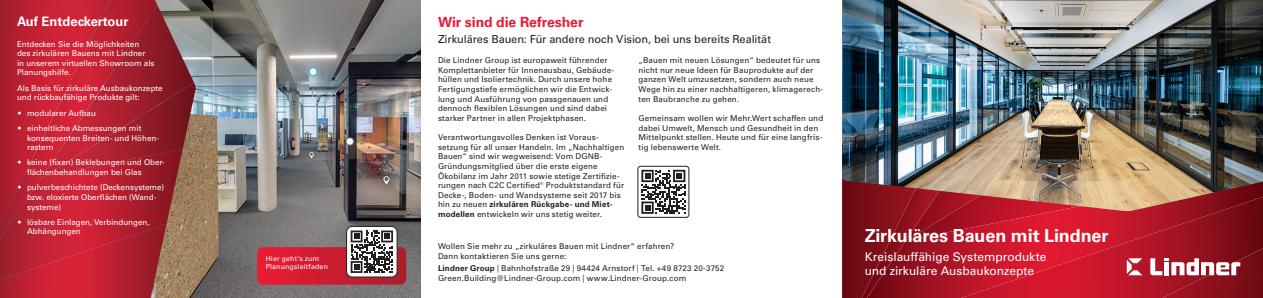
<style>
.page{position:relative;width:1263px;height:298px;background:#fff}
.page>*{position:absolute;margin:0;border:0;box-sizing:border-box;transform-origin:0 0}
.t1{font:700 18px "Univers LT Pro 65";letter-spacing:-.01em;color:#fff}
.t2{font:700 14px "Univers LT Pro 65";letter-spacing:-.005em;color:#ed1a33}
.t3{font:700 13px "Univers LT Pro 65";color:#fff}
.t4{font:12px/14.4px "Univers LT Pro 55 Roman";color:#fff}
.t5{font:11px "Univers LT Pro 55 Roman";letter-spacing:-.005em;color:#231f20}
.t6{font:8px/9.6px "Univers LT Pro 55 Roman";letter-spacing:.015em;color:#231f20}
.t7{font:8px/9.6px "Univers LT Pro 55 Roman";color:#fff}
.Lindner_Copy_-_8_5pt{font:7px/8.5px "Univers LT Pro 55 Roman";letter-spacing:.02em;color:#fff}
.s1{font-family:"Univers LT Pro 65";font-weight:700}
.s2{font-family:"Univers LT Pro";font-stretch:condensed}
</style>
<div class="page">
<img style="left:197px;top:0;width:224px;height:298px">
<svg style="left:157px;top:0;width:40px;height:298px;background:#9a846a"></svg>
<img style="left:71px;top:5px;width:123px;height:171px">
<img style="left:13px;top:149px;width:170px;height:130px">
<img style="left:114px;top:0;width:43px;height:35px">
<img style="left:100px;top:0;width:14px;height:91px">
<img style="left:85px;top:34px;width:15px;height:79px">
<img style="left:114px;top:34px;width:24px;height:15px">
<img style="left:71px;top:62px;width:14px;height:72px">
<img style="left:114px;top:48px;width:15px;height:22px">
<img style="left:57px;top:90px;width:14px;height:66px">
<img style="left:42px;top:118px;width:15px;height:59px">
<img style="left:28px;top:146px;width:14px;height:53px">
<img style="left:13px;top:175px;width:15px;height:45px">
<img style="left:11px;top:203px;width:2px;height:20px">
<img style="left:0;top:223px;width:167px;height:75px">
<img style="left:0;top:0;width:80px;height:90px">
<img style="left:80px;top:0;width:31px;height:6px">
<img style="left:80px;top:6px;width:28px;height:28px">
<img style="left:80px;top:34px;width:14px;height:28px">
<img style="left:0;top:90px;width:39px;height:85px">
<img style="left:38px;top:90px;width:28px;height:28px">
<img style="left:38px;top:118px;width:15px;height:28px">
<img style="left:0;top:174px;width:11px;height:51px">
<img style="left:11px;top:174px;width:14px;height:29px">
<img style="left:974px;top:211px;width:289px;height:87px">
<img style="left:1162px;top:248px;width:101px;height:50px">
<img style="left:842px;top:211px;width:132px;height:87px">
<img style="left:842px;top:0;width:421px;height:211px">
<svg style="left:1150px;top:258px;width:90px;height:17px"></svg>
<svg style="left:1127px;top:258px;width:15px;height:17px"></svg>
<svg style="left:638px;top:166px;width:51px;height:51px"></svg>
<div style="left:638px;top:166px;width:51px;height:51px;border:1px solid #231f20;border-radius:3px"></div>
<svg style="left:257px;top:227px;width:149px;height:57px;background:#ab535d"></svg>
<div style="left:346px;top:226px;width:51px;height:51px;border:1px solid #231f20;border-radius:6px"></div>
<p class="t3" style="left:17px;top:13px;width:113px">Auf Entdeckertour</p>
<p class="t2" style="left:438px;top:12px;width:147px">Wir sind die Refresher</p>
<p class="t5" style="left:438px;top:32px;width:335px">Zirkuläres Bauen: Für andere noch Vision, bei uns bereits Realität</p>
<p class="t6" style="left:438px;top:55px;width:178px">Die Lindner Group ist europaweit führender Komplettanbieter für Innenausbau, Gebäude&shy;hüllen und Isoliertechnik. Durch unsere hohe Fertigungstiefe ermöglichen wir die Entwick&shy;lung und Ausführung von passgenauen und dennoch flexiblen Lösungen und sind dabei starker Partner in allen Projektphasen.</p>
<p class="t6" style="left:438px;top:132px;width:188px">Verantwortungsvolles Denken ist Voraus&shy;setzung für all unser Handeln. Im „Nachhaltigen Bauen“ sind wir wegweisend: Vom DGNB-Gründungsmitglied über die erste eigene</p>
<p class="t6" style="left:438px;top:170px;width:188px">Ökobilanz im Jahr 2011 sowie stetige Zertifizie&shy;rungen nach C2C Certified® Produktstandard für Decke-, Boden- und Wandsysteme seit 2017 bis hin zu neuen <span class="s1">zirkulären Rückgabe- und Miet&shy;modellen</span> entwickeln wir uns stetig weiter.</p>
<p class="t7" style="left:17px;top:39px;width:139px">Entdecken Sie die Möglichkeiten<br>des zirkulären Bauens mit Lindner<br>in unserem virtuellen Showroom als<br>Planungshilfe.</p>
<p class="t7" style="left:17px;top:83px;width:147px">Als Basis für zirkuläre Ausbaukonzepte und rückbaufähige Produkte gilt:</p>
<p class="t7" style="left:18px;top:108px;width:79px">• modularer Aufbau</p>
<p class="t7" style="left:27px;top:123px;width:134px;text-indent:-9px">• einheitliche Abmessungen mit konsequenten Breiten- und Höhen&shy;rastern</p>
<p class="t7" style="left:27px;top:157px;width:139px;text-indent:-9px">• keine (fixen) Beklebungen und Ober&shy;flächenbehandlungen bei Glas</p>
<p class="t7" style="left:27px;top:182px;width:139px;text-indent:-9px">• pulverbeschichtete (Deckensysteme) bzw. eloxierte Oberflächen (Wand&shy;systeme)</p>
<p class="t7" style="left:27px;top:217px;width:124px;text-indent:-9px">• lösbare Einlagen, Verbindungen,<br>Abhängungen</p>
<p class="t6" style="left:639px;top:55px;width:186px">„Bauen mit neuen Lösungen“ bedeutet für uns nicht nur neue Ideen für Bauprodukte auf der ganzen Welt umzusetzen, sondern auch neue Wege hin zu einer nachhaltigeren, klimagerech&shy;ten Baubranche zu gehen.</p>
<p class="t6" style="left:639px;top:113px;width:186px">Gemeinsam wollen wir Mehr.Wert schaffen und dabei Umwelt, Mensch und Gesundheit in den Mittelpunkt stellen. Heute und für eine langfris&shy;tig lebenswerte Welt.</p>
<p class="Lindner_Copy_-_8_5pt" style="left:266px;top:253px;width:64px">Hier geht‘s zum<br>Planungsleitfaden</p>
<p class="t6" style="left:438px;top:241px;width:238px">Wollen Sie mehr zu „zirkuläres Bauen mit Lindner“ erfahren?</p>
<p class="t6" style="left:438px;top:251px;width:130px">Dann kontaktieren Sie uns gerne:</p>
<p class="t6" style="left:438px;top:263px;width:288px"><span class="s1">Lindner Group</span> <span class="s2">|</span> Bahnhofstraße 29 <span class="s2">|</span> 94424 Arnstorf <span class="s2">|</span> Tel. +49 8723 20-3752</p>
<p class="t6" style="left:438px;top:273px;width:250px">Green.Building@Lindner-Group.com <span class="s2">|</span> www.Lindner-Group.com</p>
<p class="t1" style="left:865px;top:223px;width:245px">Zirkuläres Bauen mit Lindner</p>
<p class="t4" style="left:865px;top:249px;width:183px">Kreislauffähige Systemprodukte und zirkuläre Ausbaukonzepte</p>
</div>
